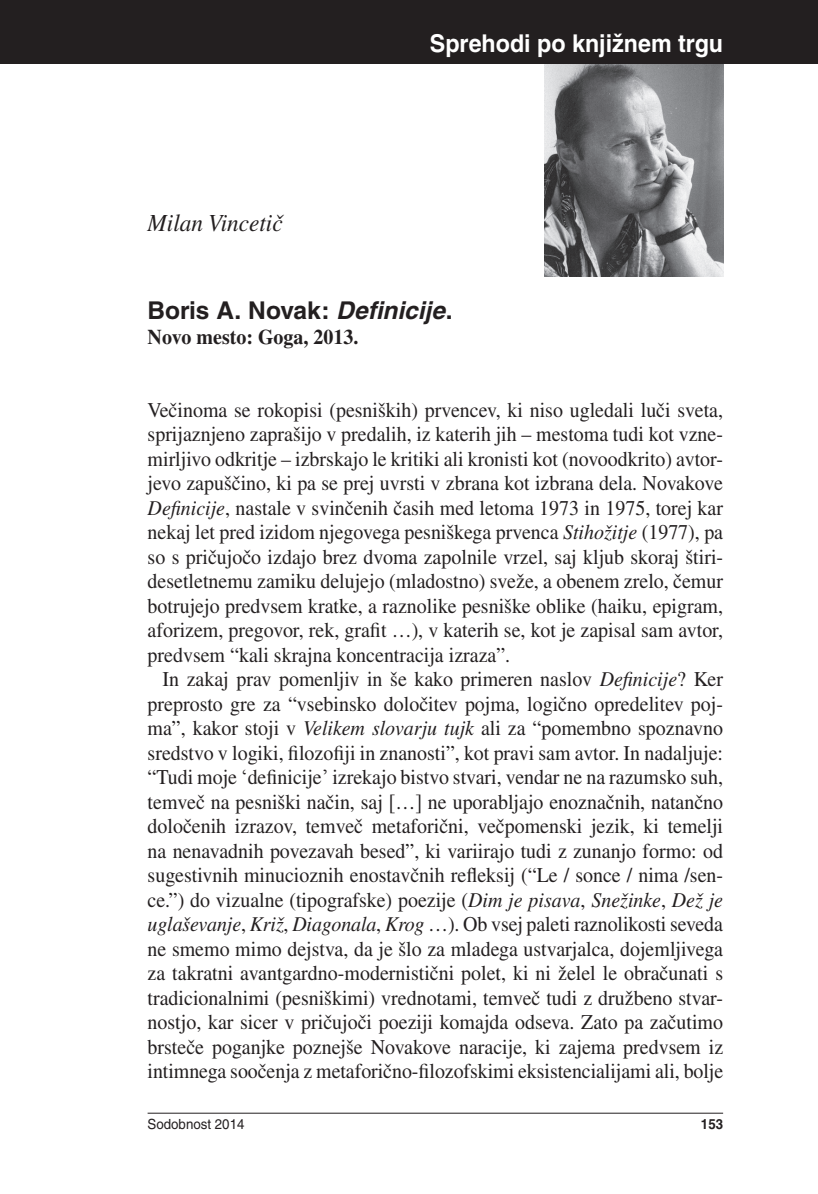
<style>
.page{position:relative;width:818px;height:1194px;background:#fff}
.page>*{position:absolute;margin:0;border:0;box-sizing:border-box;transform-origin:0 0}
.t1{font:700 24.5px "SS Helvetica";letter-spacing:-.005em;color:#231f20}
.t2{font:700 24.5px "SS Helvetica";color:#fff;scale:.95 1}
.t3{font:italic 24.5px "SS Times";color:#231f20;scale:.95 1}
.t4{font:21px/24.5px "SS Times";letter-spacing:-.005em;color:#231f20;text-align:justify;scale:.95 1}
.t5{font:700 21px "SS Times";color:#231f20;scale:.95 1}
.t6{font:14px "SS Helvetica";color:#231f20;scale:.95 1}
.t7{font:700 14px "SS Helvetica";color:#231f20;scale:.95 1}
.s1{font-style:italic}
.s2{font-family:"Times New Roman"}
</style>
<div class="page">
<div style="left:0;top:0;width:14px;height:63px;background:#231f20"></div>
<img style="left:544px;top:63px;width:179px;height:214px">
<div style="left:14px;top:0;width:804px;height:63px;background:#231f20"></div>
<hr style="left:148px;top:1112px;width:575px;height:1px;background:#231f20">
<p class="t3" style="left:148px;top:210px;width:144px">Milan Vinceti~</p>
<p class="t2" style="left:430px;top:29px;width:310px">Sprehodi po knji`nem trgu</p>
<p class="t1" style="left:148px;top:296px;width:307px">Boris A. Novak: <span class="s1">Definicije</span>.</p>
<p class="t5" style="left:148px;top:324px;width:223px">Novo mesto: Goga, 2013.</p>
<p class="t4" style="left:148px;top:397px;width:607px">Ve~inoma se rokopisi (pesni{kih) prvencev, ki niso ugledali lu~i sveta, sprijaznjeno zapra{ijo v predalih, iz katerih jih – mestoma tudi kot vzne&shy;mirljivo odkritje – izbrskajo le kritiki ali kronisti kot (novoodkrito) avtor&shy;jevo zapu{~ino, ki pa se prej uvrsti v zbrana kot izbrana dela. Novakove <span class="s1">Definicije</span>, nastale v svin~enih ~asih med letoma 1973 in 1975, torej kar nekaj let pred izidom njegovega pesni{kega prvenca <span class="s1">Stiho`itje</span> (1977), pa so s pri~ujo~o izdajo brez dvoma zapolnile vrzel, saj kljub skoraj {tiri&shy;desetletnemu zamiku delujejo (mladostno) sve`e, a obenem zrelo, ~emur botrujejo predvsem kratke, a raznolike pesni{ke oblike (haiku, epigram, aforizem, pregovor, rek, grafit …), v katerih se, kot je zapisal sam avtor, predvsem “kali skrajna koncentracija izraza”.</p>
<p class="t4" style="left:148px;top:667px;width:607px;text-indent:15px">In zakaj prav pomenljiv in {e kako primeren naslov <span class="s1">Definicije</span>? Ker preprosto gre za “vsebinsko dolo~itev pojma, logi~no opredelitev poj&shy;ma”, kakor stoji v <span class="s1">Velikem slovarju tujk</span> ali za “pomembno spoznavno sredstvo v logiki, filozofiji in znanosti”, kot pravi sam avtor. In nadaljuje: “Tudi moje <span class="s2">ʻ</span>definicije<span class="s2">’</span> izrekajo bistvo stvari, vendar ne na razumsko suh, temve~ na pesni{ki na~in, saj <span class="s2">[</span>…<span class="s2">]</span> ne uporabljajo enozna~nih, natan~no dolo~enih izrazov, temve~ metafori~ni, ve~pomenski jezik, ki temelji na nenavadnih povezavah besed”, ki variirajo tudi z zunanjo formo: od sugestivnih minucioznih enostav~nih refleksij (“Le / sonce / nima /sen&shy;ce.”) do vizualne (tipografske) poezije (<span class="s1">Dim je pisava</span>, <span class="s1">Sne`inke</span>, <span class="s1">De` je ugla{evanje</span>, <span class="s1">Kri`</span>, <span class="s1">Diagonala</span>, <span class="s1">Krog</span> …). Ob vsej paleti raznolikosti seveda ne smemo mimo dejstva, da je {lo za mladega ustvarjalca, dojemljivega za takratni avantgardno-modernisti~ni polet, ki ni `elel le obra~unati s tradicionalnimi (pesni{kimi) vrednotami, temve~ tudi z dru`beno stvar&shy;nostjo, kar sicer v pri~ujo~i poeziji komajda odseva. Zato pa za~utimo brste~e poganjke poznej{e Novakove naracije, ki zajema predvsem iz intimnega soo~enja z metafori~no-filozofskimi eksistencialijami ali, bolje</p>
<p class="t6" style="left:148px;top:1115px;width:103px">Sodobnost 2014</p>
<p class="t7" style="left:701px;top:1115px;width:25px">153</p>
</div>
